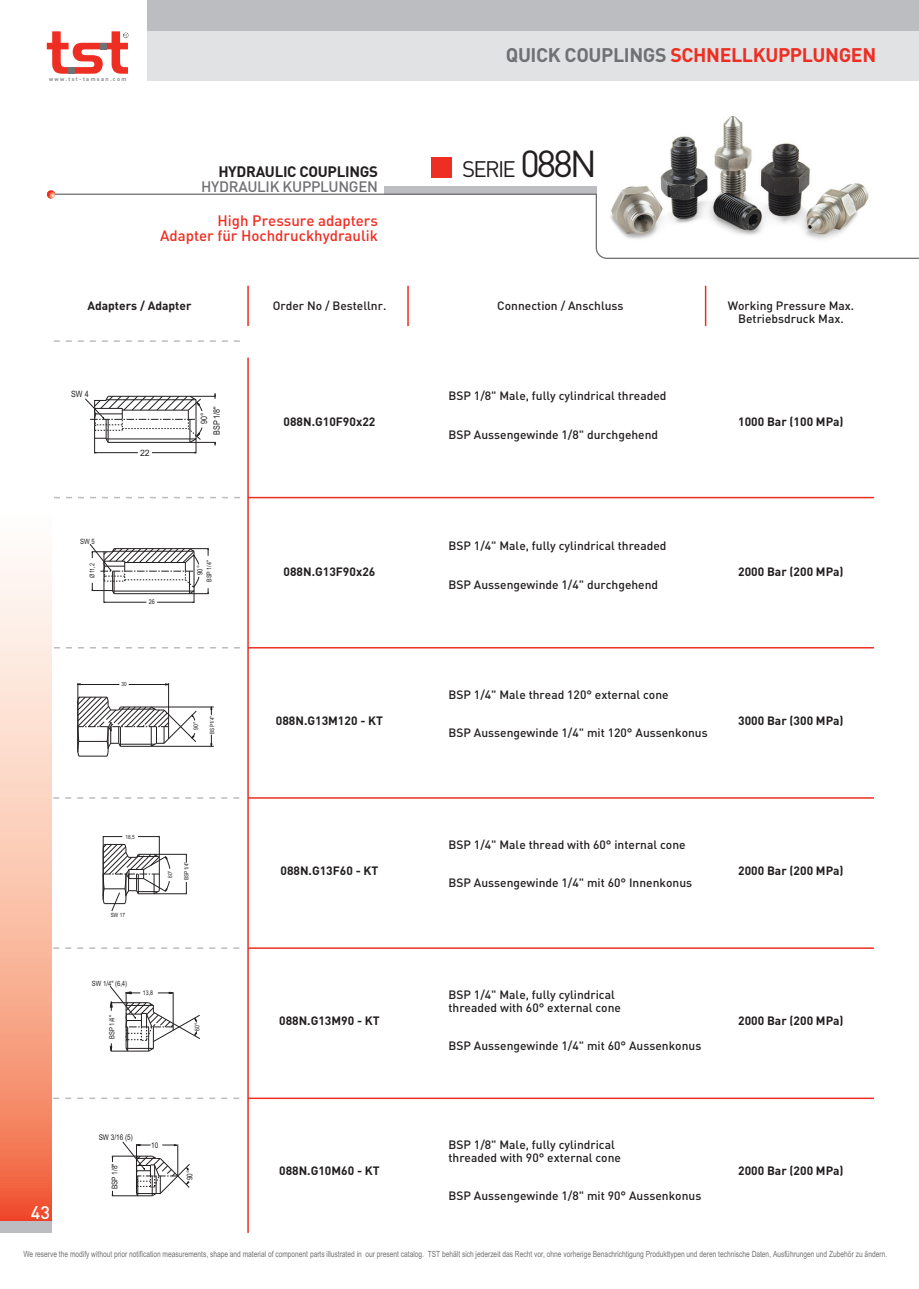
<style>
.page{position:relative;width:919px;height:1289px;background:#fff}
.page>*{position:absolute;margin:0;border:0;box-sizing:border-box;transform-origin:0 0}
.t1{font:22.2px "DIN Bek";letter-spacing:-.08em;color:#231f20}
.t2{font:700 19.5px "DI Nbek";letter-spacing:-.02em;color:#ee2e22}
.t3{font:500 18px "DI Nbek";color:#fff}
.t4{font:500 15px/15px "DI Nbek";color:#ee2e22;text-align:right}
.t5{font:500 15px "DI Nbek";letter-spacing:-.02em;color:#717074}
.t6{font:700 15px "DI Nbek";letter-spacing:-.02em;color:#231f20}
.t7{font:500 12px/12.8px "DI Nbek";color:#231f20}
.t8{font:700 12px "DI Nbek";color:#231f20}
.t9{font:8.7px/12.8px "Arial Narrow";color:#231f20;text-align:center}
.t10{font:8.7px "Arial";color:#231f20}
.t11{font:8.55px "Arial";color:#717074;scale:.78 1}
.t12{font:7.8px "Arial Narrow";color:#231f20}
.t13{font:7.35px "Arial Narrow";color:#231f20}
.t14{font:7.2px "Arial Narrow";color:#231f20}
.t15{font:6.6px "Arial Narrow";color:#231f20}
.t16{font:6.45px "Arial Narrow";color:#231f20}
.t17{font:5.7px "Arial Narrow";color:#231f20}
.t18{font:500 5.55px "DI Nbek";letter-spacing:.245em;color:#717074}
.s1{color:#717074}
.s2{font-size:37.05px}
</style>
<div class="page">
<img style="left:620px;top:116px;width:248px;height:77px">
<svg style="left:0;top:561px;width:51px;height:660px;background:#f9baa4"></svg>
<div style="left:0;top:1221px;width:51px;height:11px;background:#bcbdc0"></div>
<div style="left:148px;top:0;width:770px;height:80px;background:#e1e2e4"></div>
<div style="left:148px;top:0;width:770px;height:30px;background:#bcbdc0"></div>
<svg style="left:47px;top:31px;width:81px;height:43px"></svg>
<div style="left:384px;top:186px;width:213px;height:9px;background:#bcbdc0"></div>
<svg style="left:55px;top:193px;width:863px;height:66px"></svg>
<svg style="left:47px;top:190px;width:8px;height:9px"></svg>
<div style="left:431px;top:157px;width:21px;height:20px;background:#ee2e22"></div>
<hr style="left:247px;top:286px;width:2px;height:40px;background:#ee2e22">
<hr style="left:248px;top:647px;width:625px;height:1px;background:#ee2e22">
<hr style="left:247px;top:357px;width:2px;height:875px;background:#ee2e22">
<svg style="left:54px;top:340px;width:186px;height:2px"></svg>
<svg style="left:54px;top:647px;width:186px;height:1px"></svg>
<hr style="left:248px;top:947px;width:625px;height:1px;background:#ee2e22">
<svg style="left:53px;top:947px;width:187px;height:1px"></svg>
<hr style="left:248px;top:797px;width:625px;height:1px;background:#ee2e22">
<svg style="left:53px;top:797px;width:187px;height:1px"></svg>
<hr style="left:248px;top:1097px;width:625px;height:2px;background:#ee2e22">
<svg style="left:53px;top:1097px;width:187px;height:2px"></svg>
<hr style="left:407px;top:286px;width:2px;height:40px;background:#ee2e22">
<hr style="left:704px;top:286px;width:2px;height:40px;background:#ee2e22">
<hr style="left:248px;top:497px;width:625px;height:1px;background:#ee2e22">
<svg style="left:54px;top:497px;width:186px;height:1px"></svg>
<svg style="left:111px;top:1141px;width:79px;height:55px"></svg>
<hr style="left:154px;top:854px;width:33px;height:1px;background:#231f20">
<hr style="left:154px;top:893px;width:33px;height:1px;background:#231f20">
<svg style="left:185px;top:853px;width:2px;height:9px"></svg>
<svg style="left:185px;top:882px;width:2px;height:12px"></svg>
<hr style="left:151px;top:706px;width:63px;height:1px;background:#231f20">
<hr style="left:151px;top:746px;width:63px;height:1px;background:#231f20">
<svg style="left:210px;top:706px;width:3px;height:9px"></svg>
<svg style="left:210px;top:734px;width:3px;height:13px"></svg>
<svg style="left:77px;top:683px;width:120px;height:74px"></svg>
<svg style="left:89px;top:544px;width:120px;height:59px"></svg>
<svg style="left:85px;top:393px;width:131px;height:60px"></svg>
<svg style="left:109px;top:986px;width:91px;height:65px"></svg>
<svg style="left:102px;top:836px;width:70px;height:75px"></svg>
<p class="t18" style="left:49px;top:77px;width:79px">www.tst-tamsan.com</p>
<p class="t6" style="left:218px;top:166px;width:161px">HYDRAULIC COUPLINGS</p>
<p class="t5" style="left:201px;top:181px;width:178px">HYDRAULIK KUPPLUNGEN</p>
<p class="t4" style="left:160px;top:215px;width:219px">High Pressure adapters<br>Adapter für Hochdruckhydraulik</p>
<p class="t8" style="left:87px;top:301px;width:105px">Adapters / Adapter</p>
<p class="t7" style="left:273px;top:300px;width:115px">Order No / Bestellnr.</p>
<p class="t9" style="left:71px;top:388px;width:19px">SW 4</p>
<p class="t13" style="left:80px;top:539px;width:16px">SW 5</p>
<p class="t10" style="left:140px;top:450px;width:11px">22</p>
<p class="t9" style="left:198px;top:435px;width:30px;rotate:-90deg">90°<br>BSP 1/8"</p>
<p class="t15" style="left:90px;top:577px;width:16px;rotate:-90deg">Ø11,2</p>
<p class="t15" style="left:207px;top:581px;width:23px;rotate:-90deg">BSP 1/4"</p>
<p class="t15" style="left:149px;top:599px;width:8px">26</p>
<p class="t13" style="left:197px;top:575px;width:11px;rotate:-90deg">90°</p>
<p class="t17" style="left:121px;top:682px;width:7px">30</p>
<p class="t16" style="left:193px;top:730px;width:10px;rotate:-90deg">90°</p>
<p class="t17" style="left:210px;top:733px;width:19px;rotate:-90deg">BSP1/4"</p>
<h3 class="t3" style="left:31px;top:1206px;width:21px">43</h3>
<p class="t17" style="left:125px;top:835px;width:11px">18,5</p>
<p class="t17" style="left:111px;top:912px;width:16px">SW 17</p>
<p class="t14" style="left:92px;top:980px;width:37px">SW 1/4" (6,4)</p>
<p class="t14" style="left:109px;top:1038px;width:25px;rotate:-90deg">BSP 1/4"</p>
<p class="t16" style="left:143px;top:990px;width:12px">13,8</p>
<p class="t17" style="left:184px;top:879px;width:19px;rotate:-90deg">BSP1/4"</p>
<p class="t16" style="left:195px;top:1030px;width:10px;rotate:-90deg">60°</p>
<p class="t12" style="left:99px;top:1134px;width:36px">SW 3/16 (5)</p>
<p class="t12" style="left:112px;top:1189px;width:27px;rotate:-90deg">BSP 1/8"</p>
<p class="t12" style="left:151px;top:1142px;width:9px">10</p>
<p class="t12" style="left:187px;top:1180px;width:12px;rotate:-90deg">90°</p>
<p class="t8" style="left:283px;top:417px;width:93px">088N.G10F90x22</p>
<p class="t8" style="left:283px;top:567px;width:93px">088N.G13F90x26</p>
<p class="t8" style="left:276px;top:716px;width:109px">088N.G13M120 - KT</p>
<p class="t8" style="left:280px;top:866px;width:99px">088N.G13F60 - KT</p>
<p class="t8" style="left:279px;top:1016px;width:102px">088N.G13M90 - KT</p>
<p class="t8" style="left:279px;top:1166px;width:102px">088N.G10M60 - KT</p>
<h2 class="t2" style="left:506px;top:48px;width:372px"><span class="s1">QUICK COUPLINGS</span> SCHNELLKUPPLUNGEN</h2>
<h1 class="t1" style="left:462px;top:161px;width:136px">SERIE <span class="s2">088N</span></h1>
<p class="t7" style="left:497px;top:300px;width:128px">Connection / Anschluss</p>
<p class="t7" style="left:448px;top:391px;width:219px">BSP 1/8" Male, fully cylindrical threaded</p>
<p class="t7" style="left:448px;top:429px;width:211px">BSP Aussengewinde 1/8" durchgehend</p>
<p class="t7" style="left:727px;top:300px;width:128px;line-height:13.5px;text-align:center">Working Pressure Max.<br>Betriebsdruck Max.</p>
<p class="t8" style="left:738px;top:417px;width:107px">1000 Bar (100 MPa)</p>
<p class="t7" style="left:448px;top:541px;width:219px">BSP 1/4" Male, fully cylindrical threaded</p>
<p class="t7" style="left:448px;top:579px;width:211px">BSP Aussengewinde 1/4" durchgehend</p>
<p class="t8" style="left:738px;top:567px;width:107px">2000 Bar (200 MPa)</p>
<p class="t7" style="left:448px;top:689px;width:222px">BSP 1/4" Male thread 120° external cone</p>
<p class="t7" style="left:448px;top:727px;width:261px">BSP Aussengewinde 1/4" mit 120° Aussenkonus</p>
<p class="t8" style="left:738px;top:716px;width:107px">3000 Bar (300 MPa)</p>
<p class="t7" style="left:448px;top:839px;width:239px">BSP 1/4" Male thread with 60° internal cone</p>
<p class="t7" style="left:448px;top:877px;width:245px">BSP Aussengewinde 1/4" mit 60° Innenkonus</p>
<p class="t8" style="left:738px;top:866px;width:107px">2000 Bar (200 MPa)</p>
<p class="t7" style="left:448px;top:989px;width:174px">BSP 1/4" Male, fully cylindrical threaded with 60° external cone</p>
<p class="t7" style="left:448px;top:1040px;width:254px">BSP Aussengewinde 1/4" mit 60° Aussenkonus</p>
<p class="t7" style="left:448px;top:1139px;width:174px">BSP 1/8" Male, fully cylindrical threaded with 90° external cone</p>
<p class="t7" style="left:448px;top:1190px;width:254px">BSP Aussengewinde 1/8" mit 90° Aussenkonus</p>
<p class="t8" style="left:738px;top:1016px;width:107px">2000 Bar (200 MPa)</p>
<p class="t8" style="left:738px;top:1166px;width:107px">2000 Bar (200 MPa)</p>
<p class="t11" style="left:23px;top:1251px;width:1108px">We reserve the modify without prior notification measurements, shape and material of component parts illustrated in our present catalog. TST behält sich jederzeit das Recht vor, ohne vorherige Benachrichtigung Produkttypen und deren technische Daten, Ausführungen und Zubehör zu ändern.</p>
</div>
